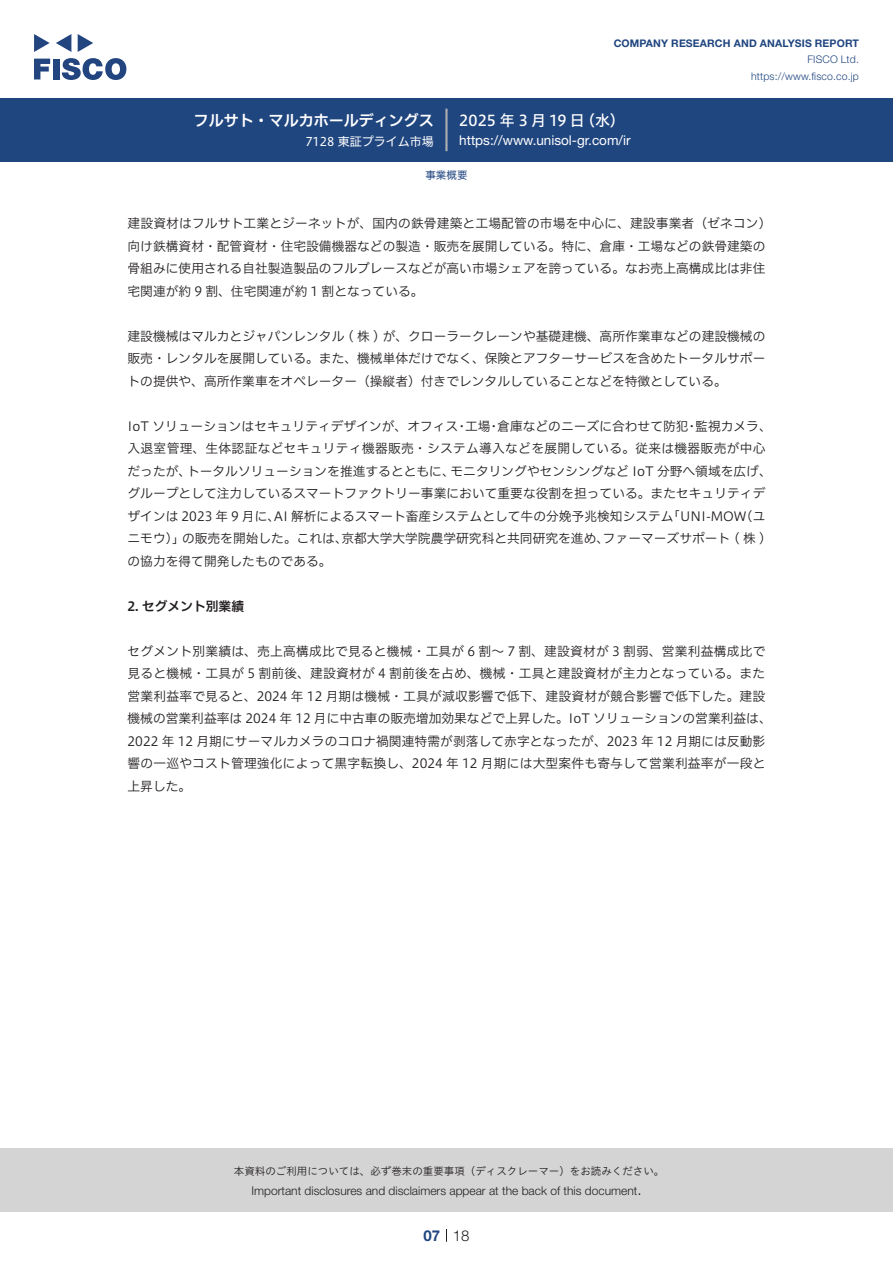
<style>
.page{position:relative;width:893px;height:1263px;background:#fff}
.page>*{position:absolute;margin:0;border:0;box-sizing:border-box;transform-origin:0 0}
.t1{font:15px "Hiragino UD Sans F Std N W6";color:#fff}
.t2{font:15px "Hiragino UD Sans F Std N W5";letter-spacing:.005em;color:#fff}
.t3{font:300 15px "Helvetica Neue LT Std";color:#231f20}
.t4{font:700 15px "Helvetica Neue LT Std";color:#204680}
.t5{font:13.5px "Helvetica Neue LT Std";color:#fff}
.t6{font:12.75px/22.5px "Hiragino UD Sans F Std N W3";color:#231f20}
.t7{font:12.75px "Hiragino UD Sans F Std N W3";letter-spacing:.025em;color:#231f20}
.t8{font:12.75px "Hiragino UD Sans F Std N W6";color:#231f20}
.t9{font:300 12px "Helvetica Neue LT Std";color:#231f20}
.t10{font:12px "Hiragino UD Sans F Std N W4";color:#fff}
.t11{font:10.5px "Hiragino UD Sans Std W3";color:#231f20}
.t12{font:700 10.5px "Helvetica Neue LT Std";letter-spacing:.015em;color:#204680}
.t13{font:300 10.5px/16.5px "Helvetica Neue LT Std";letter-spacing:.015em;color:#204680;text-align:right}
.t14{font:10.5px "Hiragino UD Sans F Std N W4";color:#204680}
</style>
<div class="page">
<div style="left:0;top:1148px;width:893px;height:64px;background:#d4d4d5"></div>
<svg style="left:34px;top:59px;width:16px;height:20px"></svg>
<div style="left:53px;top:59px;width:6px;height:20px;background:#224580"></div>
<svg style="left:62px;top:58px;width:64px;height:22px"></svg>
<svg style="left:34px;top:34px;width:16px;height:18px"></svg>
<svg style="left:78px;top:34px;width:15px;height:18px"></svg>
<svg style="left:56px;top:34px;width:15px;height:18px"></svg>
<div style="left:0;top:98px;width:893px;height:64px;background:#204680"></div>
<hr style="left:445px;top:109px;width:3px;height:42px;background:#acaeb1">
<svg style="left:446px;top:1229px;width:1px;height:13px"></svg>
<p class="t1" style="left:194px;top:109px;width:241px">フルサト・マルカホールディングス</p>
<p class="t10" style="left:305px;top:132px;width:130px">7128 東証プライム市場</p>
<p class="t12" style="left:614px;top:37px;width:247px">COMPANY RESEARCH AND ANALYSIS REPORT</p>
<p class="t13" style="left:751px;top:51px;width:109px">FISCO Ltd. https://www.fisco.co j p.</p>
<p class="t2" style="left:580px;top:109px;width:46px">（水(</p>
<p class="t2" style="left:459px;top:109px;width:127px">2025 年 3 月 19 日</p>
<p class="t5" style="left:459px;top:132px;width:173px">https://www.unisol-gr.com i r/</p>
<p class="t14" style="left:425px;top:167px;width:43px">事業概要</p>
<p class="t6" style="left:128px;top:211px;width:645px">建設資材はフルサト工業とジーネットが、国内の鉄骨建築と工場配管の市場を中心に、建設事業者（ゼネコン(向け鉄構資材・配管資材・住宅設備機器などの製造・販売を展開している。特に、倉庫・工場などの鉄骨建築の骨組みに使用される自社製造製品のフルブレースなどが高い市場シェアを誇っている。なお売上高構成比は非住宅関連が約 9 割、住宅関連が約 1 割となっている。</p>
<p class="t6" style="left:128px;top:324px;width:639px;text-align:justify">建設機械はマルカとジャパンレンタル ( 株 ) が、クローラークレーンや基礎建機、高所作業車などの建設機械の販売・レンタルを展開している。また、機械単体だけでなく、保険とアフターサービスを含めたトータルサポートの提供や、高所作業車をオペレーター（操縦者）付きでレンタルしていることなどを特徴としている。</p>
<p class="t6" style="left:695px;top:414px;width:78px">監視カメラ、</p>
<p class="t6" style="left:497px;top:414px;width:193px">倉庫などのニーズに合わせて防犯</p>
<p class="t6" style="left:128px;top:414px;width:332px">IoT ソリューションはセキュリティデザインが、オフィス</p>
<p class="t7" style="left:128px;top:439px;width:639px">入退室管理、生体認証などセキュリティ機器販売・システム導入などを展開している。従来は機器販売が中心</p>
<p class="t6" style="left:450px;top:459px;width:323px">モニタリングやセンシングなど IoT 分野へ領域を広げ、</p>
<p class="t6" style="left:465px;top:414px;width:27px">工場</p>
<p class="t6" style="left:455px;top:414px;width:14px">・</p>
<p class="t6" style="left:488px;top:414px;width:14px">・</p>
<p class="t6" style="left:686px;top:414px;width:14px">・</p>
<p class="t6" style="left:128px;top:459px;width:65px">だったが、</p>
<p class="t6" style="left:128px;top:481px;width:639px">グループとして注力しているスマートファクトリー事業において重要な役割を担っている。またセキュリティデ</p>
<p class="t6" style="left:740px;top:504px;width:27px">（ユ</p>
<p class="t6" style="left:187px;top:459px;width:269px">トータルソリューションを推進するとともに、</p>
<p class="t6" style="left:128px;top:504px;width:154px">ザインは 2023 年 9 月に、</p>
<p class="t6" style="left:274px;top:504px;width:401px">AI 解析によるスマート畜産システムとして牛の分娩予兆検知システム</p>
<p class="t6" style="left:667px;top:504px;width:80px">「UNI-MOW</p>
<p class="t6" style="left:603px;top:526px;width:164px">ファーマーズサポート ( 株 (</p>
<p class="t6" style="left:128px;top:526px;width:205px">ニモウ）」<br>の協力を得て開発したものである。</p>
<p class="t8" style="left:128px;top:596px;width:118px">2. セグメント別業績</p>
<p class="t6" style="left:128px;top:639px;width:646px">セグメント別業績は、売上高構成比で見ると機械・工具が 6 割～ 7 割、建設資材が 3 割弱、営業利益構成比で見ると機械・工具が 5 割前後、建設資材が 4 割前後を占め、機械・工具と建設資材が主力となっている。また営業利益率で見ると、2024 年 12 月期は機械・工具が減収影響で低下、建設資材が競合影響で低下した。建設機械の営業利益率は 2024 年 12 月に中古車の販売増加効果などで上昇した。IoT ソリューションの営業利益は、2022 年 12 月期にサーマルカメラのコロナ禍関連特需が剥落して赤字となったが、2023 年 12 月期には反動影響の一巡やコスト管理強化によって黒字転換し、2024 年 12 月期には大型案件も寄与して営業利益率が一段と上昇した。</p>
<p class="t6" style="left:341px;top:526px;width:269px">京都大学大学院農学研究科と共同研究を進め、</p>
<p class="t6" style="left:182px;top:526px;width:167px">の販売を開始した。これは、</p>
<p class="t11" style="left:234px;top:1163px;width:432px">本資料のご利用については、必ず巻末の重要事項（ディスクレーマー）をお読みください。</p>
<p class="t3" style="left:637px;top:1180px;width:6px">.</p>
<p class="t9" style="left:251px;top:1183px;width:387px">Important disclosures and disclaimers appear at the back of this document</p>
<p class="t4" style="left:423px;top:1226px;width:18px">07</p>
<p class="t3" style="left:453px;top:1226px;width:18px">18</p>
</div>
